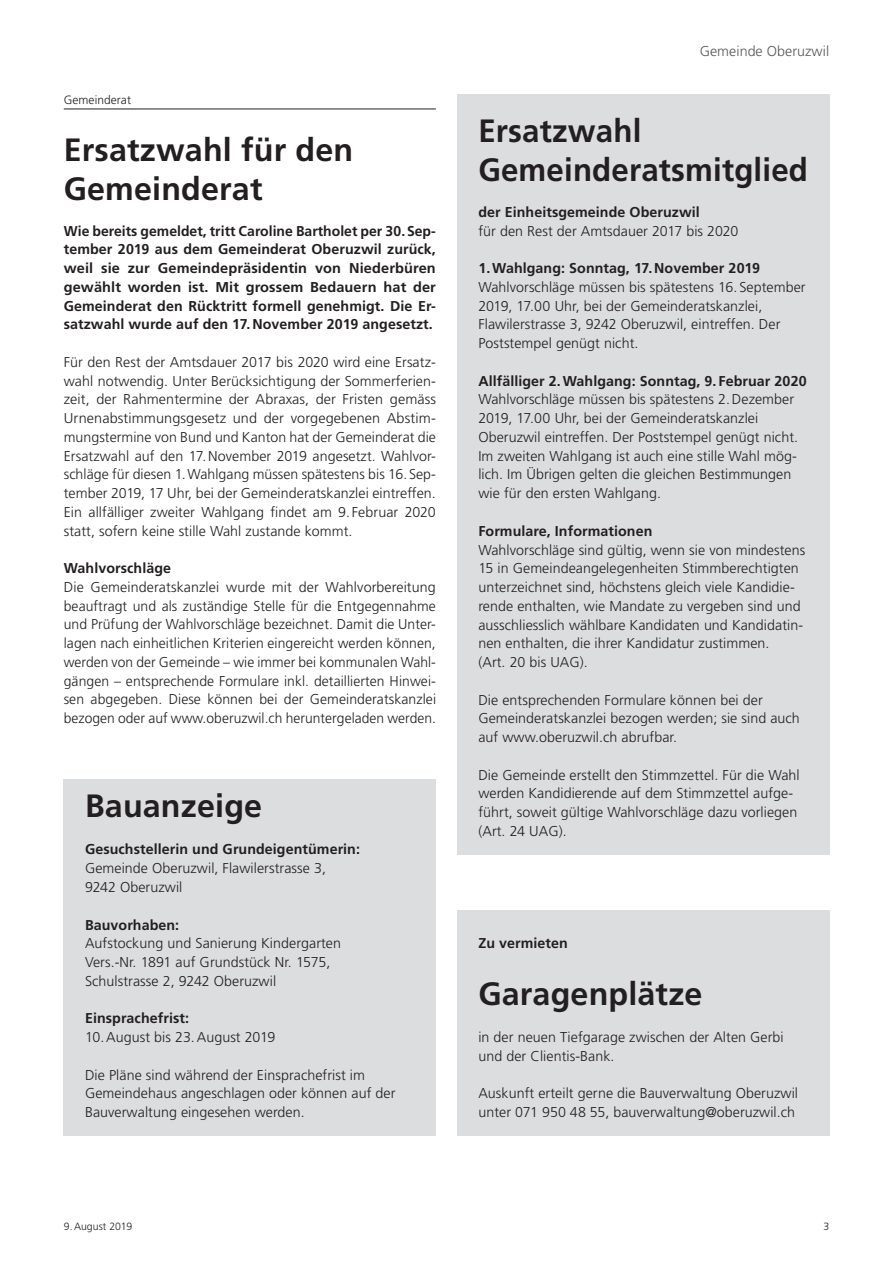
<style>
.page{position:relative;width:893px;height:1263px;background:#fff}
.page>*{position:absolute;margin:0;border:0;box-sizing:border-box;transform-origin:0 0}
.t1{font:700 32.25px/39px "Frutiger LT Std";letter-spacing:.005em;color:#231f20}
.t2{font:300 14.25px/18.8px "Frutiger LT Std";letter-spacing:.005em;color:#231f20}
.t3{font:700 14.25px/18.8px "Frutiger LT Std";letter-spacing:.005em;color:#231f20;text-align:justify}
.t4{font:300 14.25px "Frutiger LT Std";letter-spacing:.005em;color:#57585a}
.t5{font:300 12px "Frutiger LT Std";letter-spacing:.005em;color:#231f20}
.t6{font:300 10.5px "Frutiger LT Std";letter-spacing:.005em;color:#231f20}
</style>
<div class="page">
<hr style="left:64px;top:109px;width:372px;height:1px;background:#231f20">
<div style="left:64px;top:779px;width:372px;height:357px;background:#dcdddf"></div>
<div style="left:457px;top:94px;width:372px;height:760px;background:#dcdddf"></div>
<div style="left:457px;top:911px;width:372px;height:225px;background:#dcdddf"></div>
<p class="t5" style="left:64px;top:93px;width:69px">Gemeinderat</p>
<h1 class="t1" style="left:64px;top:130px;width:291px">Ersatzwahl für den<br>Gemeinderat</h1>
<p class="t3" style="left:64px;top:221px;width:374px">Wie bereits gemeldet, tritt Caroline Bartholet per 30.Sep&shy;tember 2019 aus dem Gemeinderat Oberuzwil zurück, weil sie zur Gemeindepräsidentin von Niederbüren gewählt worden ist. Mit grossem Bedauern hat der Gemeinderat den Rücktritt formell genehmigt. Die Er&shy;satzwahl wurde auf den 17.November 2019 angesetzt.</p>
<p class="t2" style="left:64px;top:353px;width:374px;text-align:justify">Für den Rest der Amtsdauer 2017 bis 2020 wird eine Ersatz&shy;wahl notwendig. Unter Berücksichtigung der Sommerferien&shy;zeit, der Rahmentermine der Abraxas, der Fristen gemäss Urnenabstimmungsgesetz und der vorgegebenen Abstim&shy;mungstermine von Bund und Kanton hat der Gemeinderat die Ersatzwahl auf den 17.November 2019 angesetzt. Wahlvor&shy;schläge für diesen 1.Wahlgang müssen spätestens bis 16.Sep&shy;tember 2019, 17 Uhr, bei der Gemeinderatskanzlei eintreffen.<br>Ein allfälliger zweiter Wahlgang findet am 9. Februar 2020 statt, sofern keine stille Wahl zustande kommt.</p>
<p class="t3" style="left:64px;top:559px;width:109px">Wahlvorschläge</p>
<p class="t2" style="left:64px;top:578px;width:374px;text-align:justify">Die Gemeinderatskanzlei wurde mit der Wahlvorbereitung beauftragt und als zuständige Stelle für die Entgegennahme und Prüfung der Wahlvorschläge bezeichnet. Damit die Unter&shy;lagen nach einheitlichen Kriterien eingereicht werden können, werden von der Gemeinde – wie immer bei kommunalen Wahl&shy;gängen – entsprechende Formulare inkl. detaillierten Hinwei&shy;sen abgegeben. Diese können bei der Gemeinderatskanzlei bezogen oder auf www.oberuzwil.ch heruntergeladen werden.</p>
<h1 class="t1" style="left:85px;top:786px;width:179px">Bauanzeige</h1>
<p class="t3" style="left:85px;top:840px;width:276px">Gesuchstellerin und Grundeigentümerin:</p>
<p class="t2" style="left:85px;top:859px;width:242px">Gemeinde Oberuzwil, Flawilerstrasse 3,<br>9242 Oberuzwil</p>
<p class="t3" style="left:85px;top:915px;width:96px">Bauvorhaben:</p>
<p class="t2" style="left:85px;top:934px;width:258px">Aufstockung und Sanierung Kindergarten<br>Vers.-Nr. 1891 auf Grundstück Nr. 1575,<br>Schulstrasse 2, 9242 Oberuzwil</p>
<p class="t3" style="left:85px;top:1009px;width:105px">Einsprachefrist:</p>
<p class="t2" style="left:85px;top:1028px;width:192px">10.August bis 23.August 2019</p>
<p class="t2" style="left:85px;top:1065px;width:312px">Die Pläne sind während der Einsprachefrist im<br>Gemeindehaus angeschlagen oder können auf der<br>Bauverwaltung eingesehen werden.</p>
<p class="t4" style="left:700px;top:43px;width:131px">Gemeinde Oberuzwil</p>
<h1 class="t1" style="left:478px;top:111px;width:331px">Ersatzwahl<br>Gemeinderatsmitglied</h1>
<p class="t3" style="left:478px;top:203px;width:223px">der Einheitsgemeinde Oberuzwil</p>
<p class="t2" style="left:478px;top:222px;width:262px">für den Rest der Amtsdauer 2017 bis 2020</p>
<p class="t3" style="left:478px;top:259px;width:283px">1.Wahlgang: Sonntag, 17.November 2019</p>
<p class="t2" style="left:478px;top:278px;width:329px">Wahlvorschläge müssen bis spätestens 16. September 2019, 17.00 Uhr, bei der Gemeinderatskanzlei, Flawilerstrasse 3, 9242 Oberuzwil, eintreffen. Der Poststempel genügt nicht.</p>
<p class="t3" style="left:478px;top:371px;width:330px">Allfälliger 2.Wahlgang: Sonntag, 9. Februar 2020</p>
<p class="t2" style="left:478px;top:390px;width:321px">Wahlvorschläge müssen bis spätestens 2.Dezember 2019, 17.00 Uhr, bei der Gemeinderatskanzlei Oberuzwil eintreffen. Der Poststempel genügt nicht.<br>Im zweiten Wahlgang ist auch eine stille Wahl mög&shy;lich. Im Übrigen gelten die gleichen Bestimmungen wie für den ersten Wahlgang.</p>
<p class="t3" style="left:478px;top:521px;width:176px">Formulare, Informationen</p>
<p class="t2" style="left:478px;top:540px;width:328px">Wahlvorschläge sind gültig, wenn sie von mindestens 15 in Gemeindeangelegenheiten Stimmberechtigten unterzeichnet sind, höchstens gleich viele Kandidie&shy;rende enthalten, wie Mandate zu vergeben sind und ausschliesslich wählbare Kandidaten und Kandidatin&shy;nen enthalten, die ihrer Kandidatur zustimmen.<br>(Art. 20 bis UAG).</p>
<p class="t2" style="left:478px;top:690px;width:323px">Die entsprechenden Formulare können bei der<br>Gemeinderatskanzlei bezogen werden; sie sind auch auf www.oberuzwil.ch abrufbar.</p>
<p class="t2" style="left:478px;top:765px;width:323px">Die Gemeinde erstellt den Stimmzettel. Für die Wahl werden Kandidierende auf dem Stimmzettel aufge&shy;führt, soweit gültige Wahlvorschläge dazu vorliegen (Art. 24 UAG).</p>
<p class="t3" style="left:478px;top:934px;width:91px">Zu vermieten</p>
<h1 class="t1" style="left:478px;top:974px;width:226px">Garagenplätze</h1>
<p class="t2" style="left:478px;top:1028px;width:307px">in der neuen Tiefgarage zwischen der Alten Gerbi und der Clientis-Bank.</p>
<p class="t2" style="left:478px;top:1084px;width:321px">Auskunft erteilt gerne die Bauverwaltung Oberuzwil unter 071 950 48 55, bauverwaltung@oberuzwil.ch</p>
<p class="t6" style="left:64px;top:1220px;width:70px">9.August 2019</p>
<p class="t6" style="left:823px;top:1220px;width:7px">3</p>
</div>
